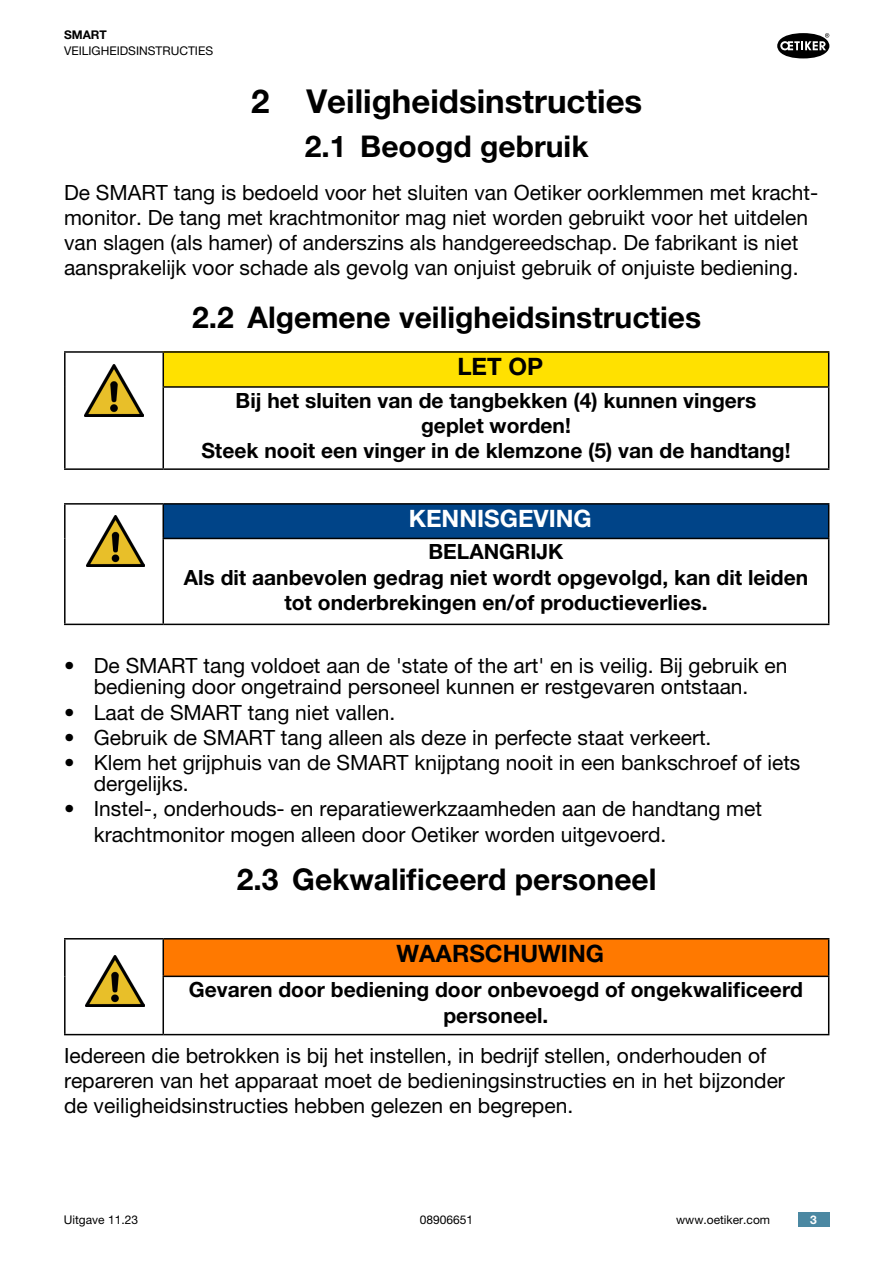
<style>
.page{position:relative;width:893px;height:1263px;background:#fff}
.page>*{position:absolute;margin:0;border:0;box-sizing:border-box;transform-origin:0 0}
.t1{font:700 33px "Helvetica Neue LT Pro";color:#000}
.t2{font:700 30px "Helvetica Neue LT Pro";color:#000}
.t3{font:700 24px "Helvetica Neue LT Pro";color:#000}
.t4{font:700 24px "Helvetica Neue LT Pro";color:#fff}
.t5{font:21px/25.2px "Helvetica Neue LT Pro";color:#000}
.t6{font:700 21px/25.2px "Helvetica Neue LT Pro";color:#000;text-align:center}
.t7{font:12px "Helvetica Neue LT Pro";color:#000}
.t8{font:700 12px "Helvetica Neue LT Pro";color:#000}
.t9{font:700 12px "Helvetica Neue LT Pro";color:#fff}
</style>
<div class="page">
<div style="left:798px;top:1212px;width:31px;height:15px;background:#4b88a2"></div>
<svg style="left:777px;top:33px;width:52px;height:25px"></svg>
<div style="left:163px;top:352px;width:666px;height:35px;background:#ffe100"></div>
<hr style="left:64px;top:351px;width:99px;height:2px;background:#000">
<hr style="left:64px;top:353px;width:2px;height:34px;background:#000">
<hr style="left:163px;top:351px;width:666px;height:2px;background:#000">
<hr style="left:163px;top:353px;width:1px;height:33px;background:#000">
<hr style="left:828px;top:353px;width:1px;height:33px;background:#000">
<hr style="left:64px;top:387px;width:2px;height:81px;background:#000">
<hr style="left:163px;top:386px;width:666px;height:2px;background:#000">
<hr style="left:163px;top:388px;width:1px;height:80px;background:#000">
<hr style="left:828px;top:388px;width:1px;height:80px;background:#000">
<hr style="left:64px;top:468px;width:99px;height:2px;background:#000">
<hr style="left:163px;top:468px;width:666px;height:2px;background:#000">
<div style="left:163px;top:504px;width:666px;height:34px;background:#048"></div>
<hr style="left:64px;top:503px;width:99px;height:2px;background:#000">
<hr style="left:64px;top:505px;width:2px;height:33px;background:#000">
<hr style="left:163px;top:503px;width:666px;height:2px;background:#000">
<hr style="left:163px;top:505px;width:1px;height:33px;background:#000">
<hr style="left:828px;top:505px;width:1px;height:33px;background:#000">
<hr style="left:64px;top:538px;width:2px;height:86px;background:#000">
<hr style="left:163px;top:538px;width:666px;height:1px;background:#000">
<hr style="left:163px;top:539px;width:1px;height:85px;background:#000">
<hr style="left:828px;top:539px;width:1px;height:85px;background:#000">
<hr style="left:64px;top:624px;width:99px;height:1px;background:#000">
<hr style="left:163px;top:624px;width:666px;height:1px;background:#000">
<div style="left:163px;top:939px;width:666px;height:37px;background:#ff7900"></div>
<hr style="left:64px;top:938px;width:99px;height:1px;background:#000">
<hr style="left:64px;top:939px;width:2px;height:37px;background:#000">
<hr style="left:163px;top:938px;width:666px;height:1px;background:#000">
<hr style="left:163px;top:939px;width:1px;height:36px;background:#000">
<hr style="left:828px;top:939px;width:1px;height:36px;background:#000">
<hr style="left:64px;top:976px;width:2px;height:58px;background:#000">
<hr style="left:163px;top:975px;width:666px;height:2px;background:#000">
<hr style="left:163px;top:977px;width:1px;height:57px;background:#000">
<hr style="left:828px;top:977px;width:1px;height:57px;background:#000">
<hr style="left:64px;top:1034px;width:99px;height:1px;background:#000">
<hr style="left:163px;top:1034px;width:666px;height:1px;background:#000">
<img style="left:85px;top:365px;width:59px;height:51px">
<img style="left:86px;top:515px;width:59px;height:51px">
<img style="left:86px;top:955px;width:59px;height:52px">
<p class="t8" style="left:64px;top:28px;width:44px">SMART</p>
<p class="t7" style="left:64px;top:44px;width:149px">Veiligheidsinstructies</p>
<h1 class="t1" style="left:251px;top:81px;width:393px">2 Veiligheidsinstructies</h1>
<h2 class="t2" style="left:305px;top:128px;width:285px">2.1 Beoogd gebruik</h2>
<p class="t5" style="left:64px;top:179px;width:756px">De SMART tang is bedoeld voor het sluiten van Oetiker oorklemmen met kracht&shy;monitor. De tang met krachtmonitor mag niet worden gebruikt voor het uitdelen van slagen (als hamer) of anderszins als handgereedschap. De fabrikant is niet aansprakelijk voor schade als gevolg van onjuist gebruik of onjuiste bediening.</p>
<h2 class="t2" style="left:192px;top:299px;width:510px">2.2 Algemene veiligheidsinstructies</h2>
<p class="t3" style="left:457px;top:352px;width:87px">LET OP</p>
<p class="t6" style="left:201px;top:387px;width:591px">Bij het sluiten van de tangbekken (4) kunnen vingers<br>geplet worden!<br>Steek nooit een vinger in de klemzone (5) van de handtang!</p>
<p class="t4" style="left:409px;top:504px;width:185px">KENNISGEVING</p>
<p class="t6" style="left:184px;top:539px;width:626px">BELANGRIJK<br>Als dit aanbevolen gedrag niet wordt opgevolgd, kan dit leiden tot onderbrekingen en/of productieverlies.</p>
<p class="t5" style="left:64px;top:655px;width:725px;line-height:21px;text-align:center">• De SMART tang voldoet aan de 'state of the art' en is veilig. Bij gebruik en bediening door ongetraind personeel kunnen er restgevaren ontstaan.</p>
<p class="t5" style="left:64px;top:699px;width:333px">• Laat de SMART tang niet vallen.</p>
<p class="t5" style="left:64px;top:724px;width:649px">• Gebruik de SMART tang alleen als deze in perfecte staat verkeert.</p>
<p class="t5" style="left:94px;top:752px;width:708px;line-height:21px;text-indent:-30px">• Klem het grijphuis van de SMART knijptang nooit in een bankschroef of iets dergelijks.</p>
<p class="t5" style="left:94px;top:796px;width:670px;text-indent:-30px">• I nstel-, onderhouds- en reparatiewerkzaamheden aan de handtang met krachtmonitor mogen alleen door Oetiker worden uitgevoerd.</p>
<h2 class="t2" style="left:237px;top:861px;width:421px">2.3 Gekwalificeerd personeel</h2>
<p class="t3" style="left:396px;top:938px;width:209px">WAARSCHUWING</p>
<p class="t6" style="left:189px;top:977px;width:615px">Gevaren door bediening door onbevoegd of ongekwalificeerd personeel.</p>
<p class="t5" style="left:64px;top:1043px;width:722px">Iedereen die betrokken is bij het instellen, in bedrijf stellen, onderhouden of repareren van het apparaat moet de bedieningsinstructies en in het bijzonder de veiligheidsinstructies hebben gelezen en begrepen.</p>
<p class="t7" style="left:64px;top:1212px;width:76px">Uitgave 11.23</p>
<p class="t7" style="left:420px;top:1212px;width:55px">08906651</p>
<p class="t7" style="left:676px;top:1212px;width:95px">www.oetiker.com</p>
<p class="t9" style="left:810px;top:1212px;width:8px">3</p>
</div>
